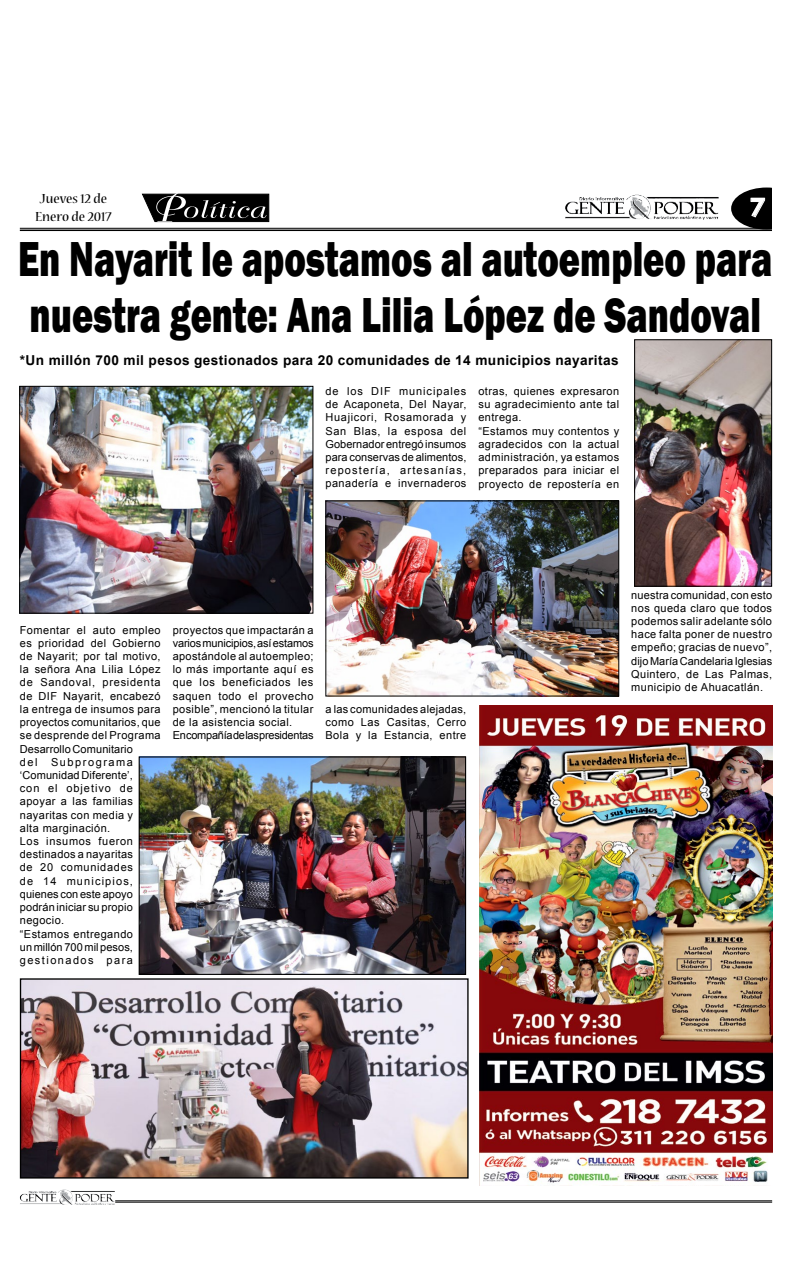
<style>
.page{position:relative;width:792px;height:1276px;background:#fff}
.page>*{position:absolute;margin:0;border:0;box-sizing:border-box;transform-origin:0 0}
.t1{font:800 50.6px/56px "Franklin Gothic";color:#000;scale:.72 1}
.t2{font:700 25.2px "Century Gothic";color:#fff;scale:1.14 1}
.t3{font:condensed 14.6px/17.6px "Nueva Std";color:#000;text-align:center;scale:1.32 1}
.t4{font:700 13.7px "Arial";letter-spacing:.03em;color:#000}
.t5{font:11px/13.2px "Arial";letter-spacing:.04em;color:#000}
</style>
<div class="page">
<svg style="left:731px;top:187px;width:41px;height:41px"></svg>
<svg style="left:33px;top:227px;width:81px;height:5px"></svg>
<hr style="left:20px;top:228px;width:752px;height:1px;background:#000">
<hr style="left:20px;top:229px;width:752px;height:2px;background:#000">
<img style="left:626px;top:195px;width:24px;height:20px">
<hr style="left:115px;top:1200px;width:657px;height:1px;background:#000">
<hr style="left:115px;top:1201px;width:657px;height:1px;background:#000">
<img style="left:58px;top:1189px;width:14px;height:13px">
<img style="left:21px;top:388px;width:290px;height:223px">
<div style="left:19px;top:386px;width:294px;height:227px;border:1px solid #000"></div>
<svg style="left:141px;top:193px;width:129px;height:30px;background:#3e3e3e"></svg>
<img style="left:22px;top:980px;width:445px;height:196px">
<div style="left:20px;top:978px;width:449px;height:200px;border:1px solid #000"></div>
<img style="left:636px;top:341px;width:134px;height:244px">
<div style="left:634px;top:339px;width:138px;height:248px;border:1px solid #000"></div>
<img style="left:480px;top:705px;width:292px;height:478px">
<img style="left:141px;top:758px;width:323px;height:215px">
<div style="left:139px;top:756px;width:327px;height:219px;border:1px solid #000"></div>
<img style="left:327px;top:502px;width:290px;height:192px">
<div style="left:325px;top:500px;width:294px;height:196px;border:1px solid #000"></div>
<h3 class="t3" style="left:35px;top:191px;width:59px">Jueves 12 de<br>Enero de 2017</h3>
<h1 class="t1" style="left:18px;top:231px;width:1049px">En Nayarit le apostamos al autoempleo para nuestra gente: Ana Lilia López de Sandoval</h1>
<h2 class="t2" style="left:749px;top:188px;width:16px">7</h2>
<p class="t4" style="left:20px;top:350px;width:600px">*Un millón 700 mil pesos gestionados para 20 comunidades de 14 municipios nayaritas</p>
<p class="t5" style="left:326px;top:384px;width:142px;text-align:justify">de los DIF municipales de Acaponeta, Del Nayar, Huajicori, Rosamorada y San Blas, la esposa del Gobernador entregó insumos para conservas de alimentos, repostería, artesanías, panadería e invernaderos</p>
<p class="t5" style="left:478px;top:384px;width:142px">otras, quienes expresaron su agradecimiento ante tal entrega.<br>“Estamos muy contentos y agradecidos con la actual administración, ya estamos preparados para iniciar el proyecto de repostería en</p>
<p class="t5" style="left:20px;top:623px;width:142px">Fomentar el auto empleo es prioridad del Gobierno de Nayarit; por tal motivo, la señora Ana Lilia López de Sandoval, presidenta de DIF Nayarit, encabezó la entrega de insumos para proyectos comunitarios, que se desprende del Programa<br>Desarrollo Comunitario<br>del Subprograma ‘Comunidad Diferente’,<br>con el objetivo de apoyar a las familias nayaritas con media y<br>alta marginación.<br>Los insumos fueron destinados a nayaritas<br>de 20 comunidades<br>de 14 municipios, quienes con este apoyo podrán iniciar su propio negocio.<br>“Estamos entregando<br>un millón 700 mil pesos, gestionados para</p>
<p class="t5" style="left:173px;top:623px;width:142px">proyectos que impactarán a varios municipios, así estamos apostándole al autoempleo; lo más importante aquí es que los beneficiados les saquen todo el provecho posible”, mencionó la titular de la asistencia social.<br>En compañía de las presidentas</p>
<p class="t5" style="left:326px;top:702px;width:142px;text-align:justify">a las comunidades alejadas, como Las Casitas, Cerro Bola y la Estancia, entre</p>
<p class="t5" style="left:631px;top:588px;width:142px;text-align:justify">nuestra comunidad, con esto nos queda claro que todos podemos salir adelante sólo hace falta poner de nuestro empeño; gracias de nuevo”, dijo María Candelaria Iglesias Quintero, de Las Palmas, municipio de Ahuacatlán.</p>
</div>
